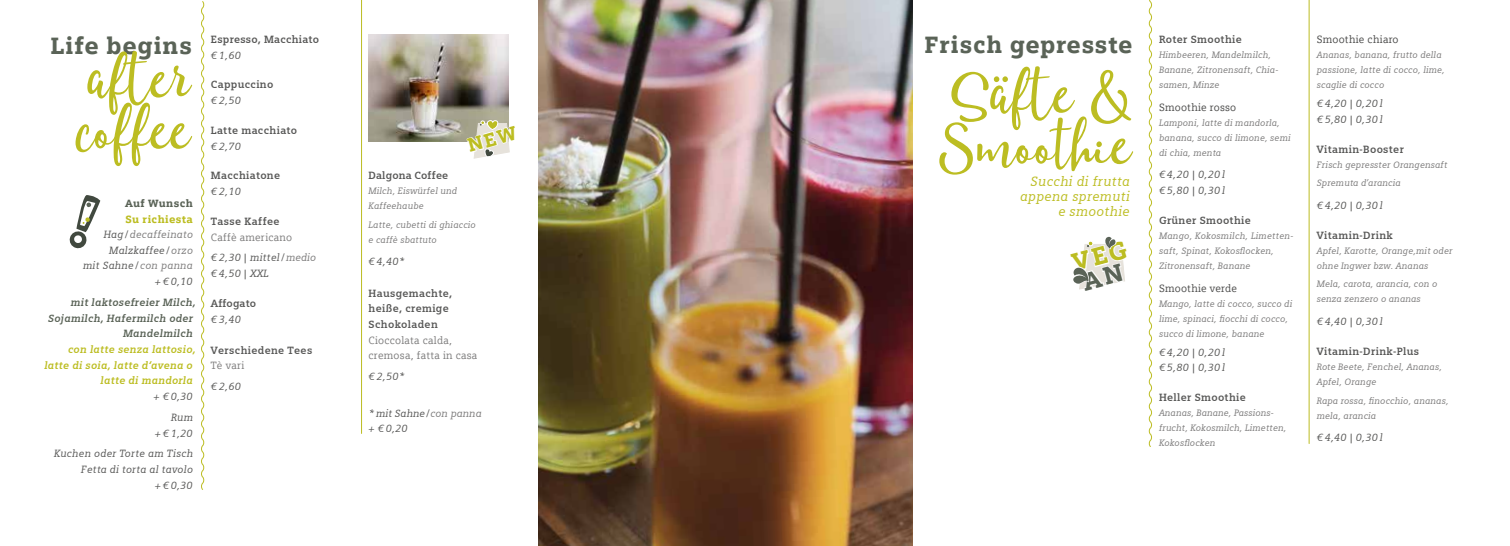
<style>
.page{position:relative;width:1510px;height:546px;background:#fff}
.page>*{position:absolute;margin:0;border:0;box-sizing:border-box;transform-origin:0 0}
.t1{font:68.75px/51.2px "Moments";color:#bcbd22}
.t2{font:900 23.75px "Siemens Slab";letter-spacing:.03em;color:#5a6357}
.t3{font:italic 13.75px/15px "Siemens Slab";letter-spacing:.02em;color:#bcbd22;text-align:right}
.t4{font:italic 10.62px/15.6px "Siemens Slab";letter-spacing:.02em;color:#575756;text-align:right}
.t5{font:700 10.62px/15.6px "Siemens Slab";letter-spacing:.03em;color:#575756}
.t6{font:10.62px/15.6px "Siemens Slab";letter-spacing:.02em;color:#7c7b7b}
.t7{font:italic 700 10.62px/15.6px "Siemens Slab";letter-spacing:.02em;color:#bcbd22;text-align:right}
.t8{font:italic 700 10.62px/15.6px "Siemens Slab";letter-spacing:.02em;color:#5a6357;text-align:right}
.t9{font:10.62px "Siemens Slab";letter-spacing:.02em;color:#4a4a49}
.t10{font:italic 10.62px/15.6px "Siemens Slab";color:#575756}
.t11{font:700 10.62px "Siemens Slab";letter-spacing:.01em;color:#575756}
.t12{font:900 10.62px "Siemens Slab";letter-spacing:.03em;color:#5a6357}
.t13{font:italic 9.38px/15px "Siemens Slab";letter-spacing:.01em;color:#7c7b7b}
.s1{font-weight:900;font-style:normal;color:#bcbd22}
.s2{color:#7c7b7b}
.s3{font-style:italic;color:#575756}
.s4{font-style:italic}
</style>
<div class="page">
<img style="left:539px;top:0;width:373px;height:546px">
<hr style="left:1308px;top:0;width:1px;height:443px;background:#bcbd22">
<svg style="left:1148px;top:0;width:4px;height:447px"></svg>
<img style="left:369px;top:34px;width:96px;height:108px">
<svg style="left:201px;top:1px;width:4px;height:489px"></svg>
<hr style="left:361px;top:0;width:1px;height:433px;background:#bcbd22">
<svg style="left:69px;top:196px;width:32px;height:53px"></svg>
<svg style="left:1072px;top:236px;width:54px;height:54px"></svg>
<svg style="left:465px;top:34px;width:45px;height:125px;background:#c0bcb1"></svg>
<h2 class="t2" style="left:50px;top:30px;width:143px">Life begins</h2>
<h1 class="t1" style="left:76px;top:57px;width:116px">after coffee</h1>
<p class="t12" style="left:125px;top:196px;width:69px">Auf Wunsch</p>
<p class="t4" style="left:83px;top:211px;width:111px"><span class="s1">Su richiesta<br></span>Hag/ <span class="s2">decaffeinato<br></span>Malzkaffee/ <span class="s2">orzo<br></span>mit Sahne/ <span class="s2">con panna </span>+ € 0,10</p>
<p class="t8" style="left:48px;top:294px;width:149px">mit laktosefreier Milch,<br>Sojamilch, Hafermilch oder<br>Mandelmilch</p>
<p class="t7" style="left:44px;top:341px;width:153px">con latte senza lattosio, latte di soia, latte d‘avena o latte di mandorla</p>
<p class="t4" style="left:154px;top:385px;width:41px;line-height:21px">+ € 0,30<br>Rum</p>
<p class="t4" style="left:54px;top:422px;width:140px;line-height:21px">+€ 1,20<br>Kuchen oder Torte am Tisch</p>
<p class="t4" style="left:81px;top:461px;width:113px">Fetta di torta al tavolo + € 0,30</p>
<p class="t5" style="left:211px;top:31px;width:110px">Espresso, Macchiato</p>
<p class="t4" style="left:211px;top:47px;width:31px">€ 1,60</p>
<p class="t5" style="left:211px;top:77px;width:64px">Cappuccino</p>
<p class="t4" style="left:211px;top:93px;width:31px">€ 2,50</p>
<p class="t5" style="left:211px;top:122px;width:88px">Latte macchiato</p>
<p class="t4" style="left:211px;top:138px;width:31px">€ 2,70</p>
<p class="t5" style="left:211px;top:168px;width:71px">Macchiatone</p>
<p class="t4" style="left:211px;top:183px;width:31px">€ 2,10</p>
<p class="t5" style="left:211px;top:213px;width:70px">Tasse Kaffee</p>
<p class="t6" style="left:211px;top:226px;width:107px;line-height:21px">Caffè americano<br><span class="s3">€ 2,30 | mittel /</span> <span class="s4">medio</span></p>
<p class="t4" style="left:211px;top:265px;width:59px">€ 4,50 | XXL</p>
<p class="t11" style="left:211px;top:297px;width:47px">Affogato</p>
<p class="t4" style="left:211px;top:311px;width:31px">€ 3,40</p>
<p class="t5" style="left:211px;top:342px;width:103px">Verschiedene Tees</p>
<p class="t6" style="left:211px;top:358px;width:35px">Tè vari</p>
<p class="t4" style="left:211px;top:379px;width:31px">€ 2,60</p>
<p class="t11" style="left:369px;top:169px;width:81px">Dalgona Coffee</p>
<p class="t13" style="left:369px;top:183px;width:90px">Milch, Eiswürfel und<br>Kaffeehaube</p>
<p class="t13" style="left:369px;top:217px;width:109px">Latte, cubetti di ghiaccio e caffè sbattuto</p>
<p class="t4" style="left:369px;top:254px;width:38px">€ 4,40*</p>
<p class="t5" style="left:369px;top:285px;width:85px">Hausgemachte, heiße, cremige<br>Schokoladen</p>
<p class="t6" style="left:369px;top:332px;width:110px">Cioccolata calda, cremosa, fatta in casa</p>
<p class="t4" style="left:369px;top:368px;width:38px">€ 2,50*</p>
<p class="t10" style="left:369px;top:405px;width:115px">*mit Sahne/ <span class="s2">con panna </span>+ € 0,20</p>
<h2 class="t2" style="left:924px;top:30px;width:210px">Frisch gepresste</h2>
<h1 class="t1" style="left:951px;top:72px;width:182px">Säfte &amp;</h1>
<h1 class="t1" style="left:937px;top:123px;width:190px">Smoothie</h1>
<h3 class="t3" style="left:1020px;top:173px;width:111px">Succhi di frutta appena spremuti e smoothie</h3>
<p class="t5" style="left:1159px;top:31px;width:84px">Roter Smoothie</p>
<p class="t13" style="left:1159px;top:47px;width:121px">Himbeeren, Mandelmilch,<br>Banane, Zitronensaft, Chia&shy;samen, Minze</p>
<p class="t9" style="left:1159px;top:101px;width:79px">Smoothie rosso</p>
<p class="t13" style="left:1159px;top:115px;width:133px">Lamponi, latte di mandorla, banana, succo di limone, semi di chia, menta</p>
<p class="t4" style="left:1159px;top:167px;width:67px;text-align:left">€ 4,20 | 0,20l € 5,80 | 0,30l</p>
<p class="t5" style="left:1159px;top:212px;width:93px">Grüner Smoothie</p>
<p class="t13" style="left:1159px;top:228px;width:136px">Mango, Kokosmilch, Limetten&shy;saft, Spinat, Kokosflocken,<br>Zitronensaft, Banane</p>
<p class="t9" style="left:1159px;top:281px;width:80px">Smoothie verde</p>
<p class="t13" style="left:1159px;top:296px;width:135px">Mango, latte di cocco, succo di lime, spinaci, fiocchi di cocco, succo di limone, banane</p>
<p class="t4" style="left:1159px;top:344px;width:67px;text-align:left">€ 4,20 | 0,20 l € 5,80 | 0,30 l</p>
<p class="t5" style="left:1159px;top:389px;width:88px">Heller Smoothie</p>
<p class="t13" style="left:1159px;top:405px;width:129px">Ananas, Banane, Passions&shy;frucht, Kokosmilch, Limetten,<br>Kokosflocken</p>
<p class="t9" style="left:1316px;top:33px;width:83px">Smoothie chiaro</p>
<p class="t13" style="left:1316px;top:47px;width:130px">Ananas, banana, frutto della passione, latte di cocco, lime, scaglie di cocco</p>
<p class="t4" style="left:1316px;top:96px;width:67px;text-align:left">€ 4,20 | 0,20 l € 5,80 | 0,30 l</p>
<p class="t5" style="left:1316px;top:141px;width:89px">Vitamin-Booster</p>
<p class="t13" style="left:1316px;top:155px;width:132px;line-height:18.5px">Frisch gepresster Orangensaft<br>Spremuta d’arancia</p>
<p class="t4" style="left:1316px;top:197px;width:67px">€ 4,20 | 0,30 l</p>
<p class="t5" style="left:1316px;top:227px;width:78px">Vitamin-Drink</p>
<p class="t13" style="left:1316px;top:243px;width:137px">Apfel, Karotte, Orange,mit oder ohne Ingwer bzw. Ananas</p>
<p class="t13" style="left:1316px;top:277px;width:122px">Mela, carota, arancia, con o senza zenzero o ananas</p>
<p class="t4" style="left:1316px;top:313px;width:67px">€ 4,40 | 0,30 l</p>
<p class="t5" style="left:1316px;top:343px;width:104px">Vitamin-Drink-Plus</p>
<p class="t13" style="left:1316px;top:359px;width:127px">Rote Beete, Fenchel, Ananas,<br>Apfel, Orange</p>
<p class="t13" style="left:1316px;top:393px;width:133px">Rapa rossa, finocchio, ananas, mela, arancia</p>
<p class="t4" style="left:1316px;top:430px;width:67px">€ 4,40 | 0,30l</p>
</div>
